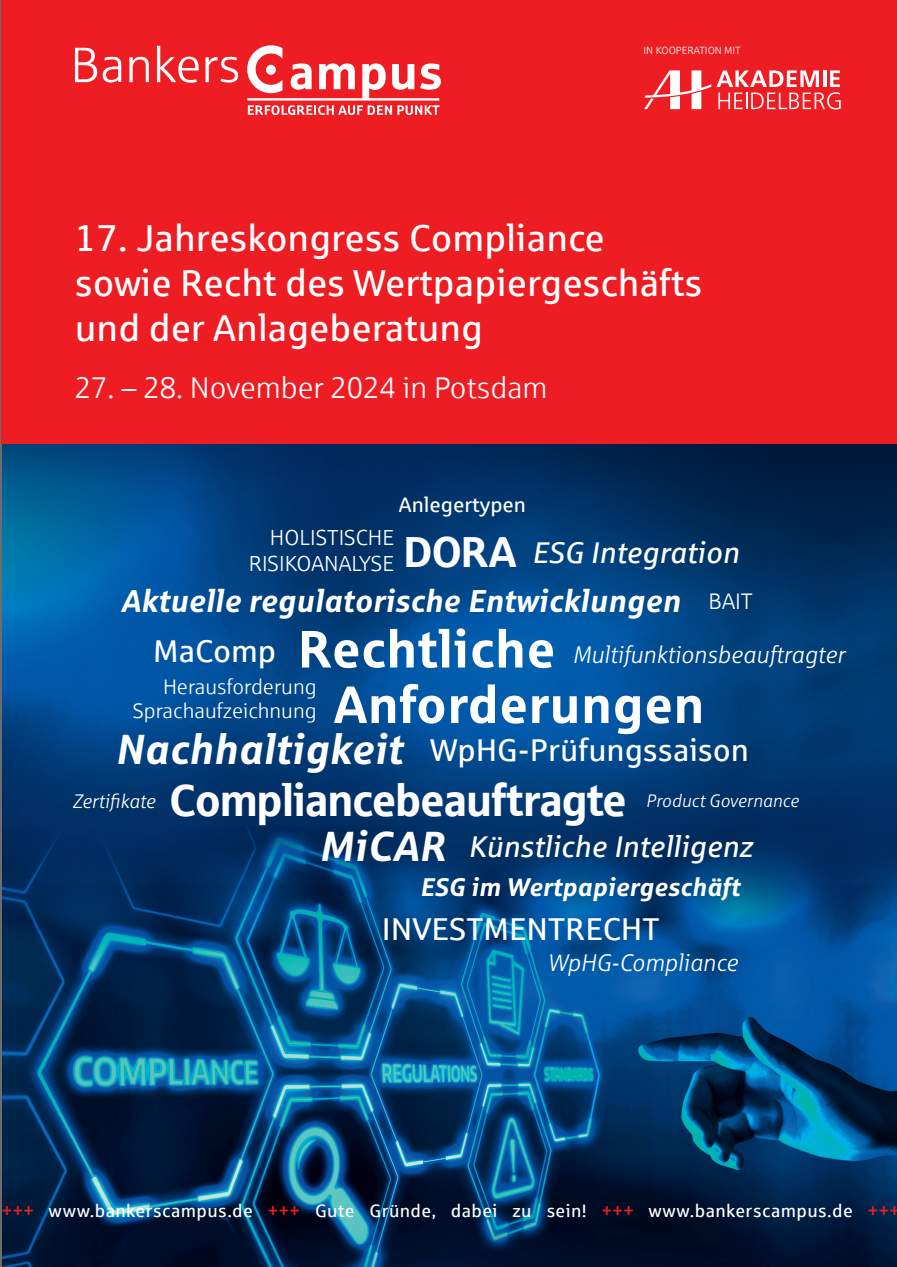
<style>
.page{position:relative;width:897px;height:1267px;background:#fff}
.page>*{position:absolute;margin:0;border:0;box-sizing:border-box;transform-origin:0 0}
.t1{font:700 52.5px/55.5px "Sparkasse Rg";color:#fff}
.t2{font:45px "Sparkasse Head";color:#fff}
.t3{font:italic 700 42px "Sparkasse Rg";color:#fff}
.t4{font:37.5px/45px "Sparkasse Rg";color:#fff}
.t5{font:italic 700 31.65px "Sparkasse Rg";color:#fff}
.t6{font:31.65px "Sparkasse Rg";color:#fff}
.t7{font:31.5px "Sparkasse Rg";letter-spacing:-.005em;color:#fff}
.t8{font:italic 30px "Sparkasse Rg";color:#fff}
.t9{font:30px "Sparkasse Lt";color:#fff}
.t10{font:italic 700 25.5px "Sparkasse Rg";color:#fff}
.t11{font:italic 24px "Sparkasse Lt";color:#fff}
.t12{font:22.5px "Sparkasse Lt";color:#fff}
.t13{font:21.75px/25.5px "Sparkasse Lt";color:#fff}
.t14{font:21px/24px "Sparkasse Lt";color:#fff;text-align:right}
.t15{font:21px "Sparkasse Rg";color:#fff}
.t16{font:italic 19.5px "Sparkasse Lt";color:#fff}
.t17{font:18px "Sparkasse Rg";letter-spacing:.02em;color:#fff}
.t18{font:italic 18px "Sparkasse Lt";color:#fff}
.t19{font:10.5px "Sparkasse Lt";color:#fff}
.s1{color:#ee1d23}
</style>
<div class="page">
<img style="left:2px;top:443px;width:894px;height:823px">
<hr style="left:0;top:0;width:2px;height:1266px;background:#6c6d70">
<div style="left:2px;top:0;width:894px;height:443px;background:#ee1d23"></div>
<svg style="left:75px;top:48px;width:22px;height:34px"></svg>
<svg style="left:103px;top:57px;width:18px;height:26px"></svg>
<svg style="left:129px;top:57px;width:20px;height:25px"></svg>
<svg style="left:157px;top:46px;width:42px;height:37px"></svg>
<svg style="left:205px;top:57px;width:33px;height:26px"></svg>
<svg style="left:290px;top:63px;width:21px;height:27px"></svg>
<svg style="left:319px;top:63px;width:36px;height:26px"></svg>
<svg style="left:362px;top:63px;width:23px;height:35px"></svg>
<svg style="left:392px;top:64px;width:22px;height:26px"></svg>
<svg style="left:420px;top:63px;width:21px;height:27px"></svg>
<svg style="left:247px;top:45px;width:35px;height:48px"></svg>
<svg style="left:248px;top:105px;width:191px;height:10px"></svg>
<hr style="left:247px;top:98px;width:192px;height:2px;background:#fff">
<svg style="left:644px;top:70px;width:196px;height:39px"></svg>
<p class="t19" style="left:643px;top:44px;width:99px">IN KOOPERATION MIT</p>
<p class="t4" style="left:75px;top:214px;width:629px">17. Jahreskongress Compliance sowie Recht des Wertpapiergeschäfts und der Anlageberatung</p>
<p class="t9" style="left:75px;top:370px;width:474px">27. – 28. November 2024 in Potsdam</p>
<p class="t15" style="left:399px;top:491px;width:129px">Anlegertypen</p>
<p class="t13" style="left:249px;top:524px;width:269px;text-indent:21px">HOLISTISCHE<br>RISIKOANALYSE <sup>DORA</sup></p>
<p class="t8" style="left:532px;top:534px;width:208px">ESG Integration</p>
<p class="t5" style="left:121px;top:581px;width:561px">Aktuelle regulatorische Entwicklungen</p>
<p class="t12" style="left:708px;top:587px;width:46px">BAIT</p>
<h1 class="t1" style="left:333px;top:619px;width:372px;text-indent:-36px">Rechtliche<br>Anforderungen</h1>
<p class="t7" style="left:153px;top:631px;width:124px">MaComp</p>
<p class="t11" style="left:572px;top:640px;width:274px">Multifunktionsbeauftragter</p>
<p class="t14" style="left:133px;top:674px;width:185px">Herausforderung<br>Sprachaufzeichnung</p>
<p class="t3" style="left:115px;top:722px;width:289px">Nachhaltigkeit</p>
<p class="t7" style="left:430px;top:731px;width:320px">WpHG-Prüfungssaison</p>
<p class="t16" style="left:72px;top:790px;width:85px">Zertifikate</p>
<p class="t2" style="left:170px;top:771px;width:457px">Compliancebeauftragte</p>
<p class="t18" style="left:645px;top:790px;width:154px">Product Governance</p>
<p class="t3" style="left:319px;top:819px;width:128px">MiCAR</p>
<p class="t8" style="left:468px;top:828px;width:286px">Künstliche Intelligenz</p>
<p class="t10" style="left:419px;top:870px;width:321px">ESG im Wertpapiergeschäft</p>
<p class="t6" style="left:382px;top:909px;width:279px">INVESTMENTRECHT</p>
<p class="t11" style="left:547px;top:947px;width:192px">WpHG-Compliance</p>
<p class="t17" style="left:2px;top:1199px;width:899px"><span class="s1">+++</span> www.bankerscampus.de <span class="s1">+++</span> Gute Gründe, dabei zu sein! <span class="s1">+++</span> www.bankerscampus.de <span class="s1">+++</span></p>
</div>
